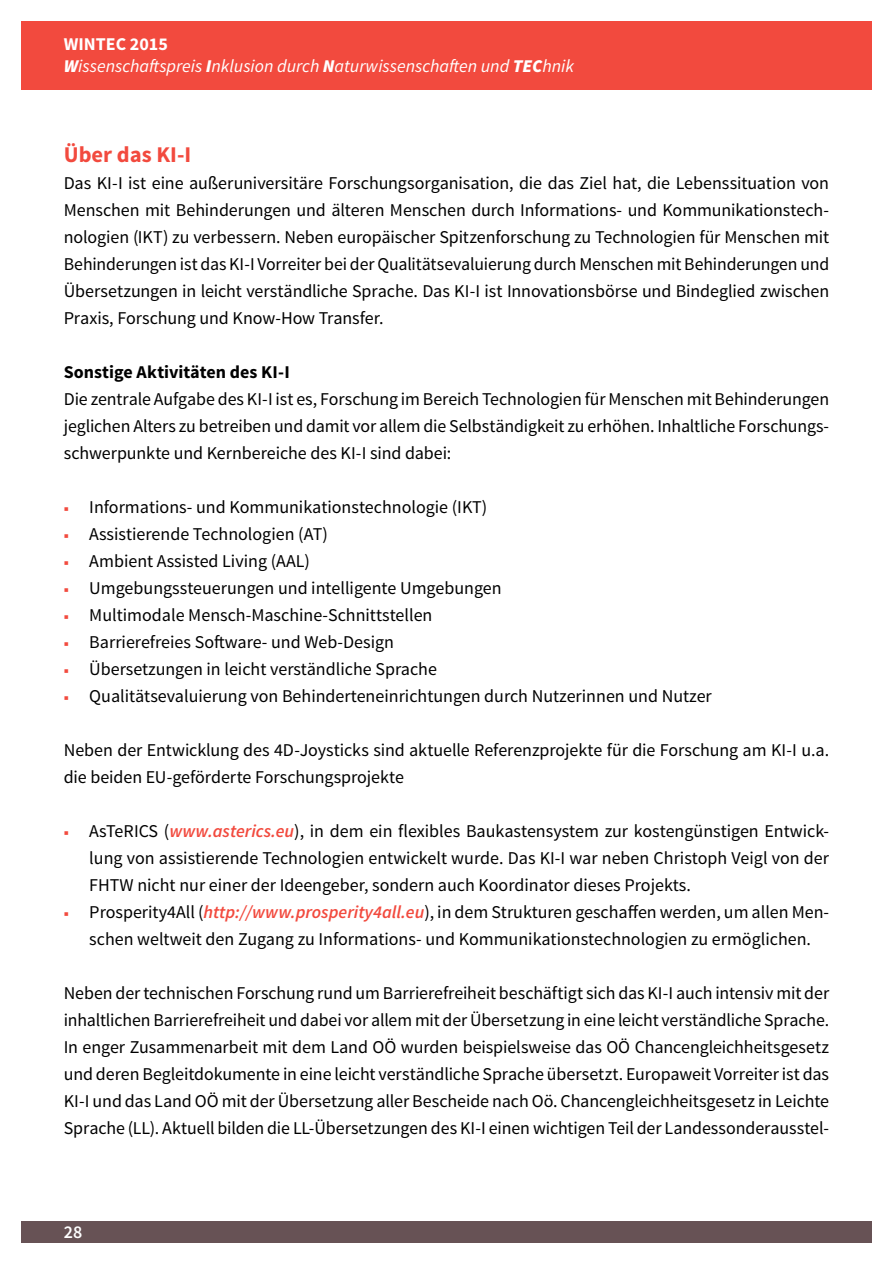
<style>
.page{position:relative;width:893px;height:1263px;background:#fff}
.page>*{position:absolute;margin:0;border:0;box-sizing:border-box;transform-origin:0 0}
.Ü_2{font:700 22.5px "Source Sans Pro";color:#f24a3e}
.Fliesstext{font:18px/27px "Source Sans Pro";color:#000;text-align:justify}
.t1{font:italic 18px/21.6px "Source Sans Pro";color:#fff}
.Ü_3{font:700 18px "Source Sans Pro";color:#000}
.t2{font:600 18px "Source Sans Pro";color:#fff}
.s1{font-weight:700;font-style:normal}
.s2{font-weight:900}
.s3{font-weight:700;font-size:15px;color:#f24a3e}
.s4{font-weight:600;font-style:italic;color:#f24a3e}
</style>
<div class="page">
<div style="left:21px;top:1221px;width:851px;height:21px;background:#675255"></div>
<div style="left:21px;top:21px;width:851px;height:47px;background:#f24a3e"></div>
<div style="left:21px;top:43px;width:851px;height:46px;background:#f24a3e"></div>
<p class="t1" style="left:64px;top:33px;width:512px"><span class="s1">WINTEC 2015<br></span><span class="s2">W</span>issenschaftspreis <span class="s2">I</span>nklusion durch <span class="s2">N</span>aturwissenschaften und <span class="s2">TEC</span>hnik</p>
<h2 class="Ü_2" style="left:64px;top:140px;width:129px">Über das KI-I</h2>
<p class="Fliesstext" style="left:64px;top:170px;width:767px">Das KI-I ist eine außeruniversitäre Forschungsorganisation, die das Ziel hat, die Lebenssituation von Menschen mit Behinderungen und älteren Menschen durch Informations- und Kommunikationstech&shy;nologien (IKT) zu verbessern. Neben europäischer Spitzenforschung zu Technologien für Menschen mit Behinderungen ist das KI-I Vorreiter bei der Qualitätsevaluierung durch Menschen mit Behinderungen und Übersetzungen in leicht verständliche Sprache. Das KI-I ist Innovationsbörse und Bindeglied zwischen Praxis, Forschung und Know-How Transfer.</p>
<h3 class="Ü_3" style="left:64px;top:360px;width:228px">Sonstige Aktivitäten des KI-I</h3>
<p class="Fliesstext" style="left:64px;top:386px;width:767px">Die zentrale Aufgabe des KI-I ist es, Forschung im Bereich Technologien für Menschen mit Behinderungen jeglichen Alters zu betreiben und damit vor allem die Selbständigkeit zu erhöhen. Inhaltliche Forschungs&shy;schwerpunkte und Kernbereiche des KI-I sind dabei:</p>
<p class="Fliesstext" style="left:64px;top:494px;width:425px"><span class="s3">■</span> Informations- und Kommunikationstechnologie (IKT)</p>
<p class="Fliesstext" style="left:64px;top:521px;width:266px"><span class="s3">■</span> Assistierende Technologien (AT)</p>
<p class="Fliesstext" style="left:64px;top:548px;width:248px"><span class="s3">■</span> Ambient Assisted Living (AAL)</p>
<p class="Fliesstext" style="left:64px;top:575px;width:439px"><span class="s3">■</span> Umgebungssteuerungen und intelligente Umgebungen</p>
<p class="Fliesstext" style="left:64px;top:602px;width:370px"><span class="s3">■</span> Multimodale Mensch-Maschine-Schnittstellen</p>
<p class="Fliesstext" style="left:64px;top:629px;width:332px"><span class="s3">■</span> Barrierefreies Software- und Web-Design</p>
<p class="Fliesstext" style="left:64px;top:656px;width:375px"><span class="s3">■</span> Übersetzungen in leicht verständliche Sprache</p>
<p class="Fliesstext" style="left:64px;top:683px;width:650px"><span class="s3">■</span> Qualitätsevaluierung von Behinderteneinrichtungen durch Nutzerinnen und Nutzer</p>
<p class="Fliesstext" style="left:64px;top:737px;width:767px">Neben der Entwicklung des 4D-Joysticks sind aktuelle Referenzprojekte für die Forschung am KI-I u.a. die beiden EU-geförderte Forschungsprojekte</p>
<p class="Fliesstext" style="left:89px;top:818px;width:741px;text-indent:-26px"><span class="s3">■</span> AsTeRICS (<span class="s4">www.asterics.eu</span>), in dem ein flexibles Baukastensystem zur kostengünstigen Entwick&shy;lung von assistierende Technologien entwickelt wurde. Das KI-I war neben Christoph Veigl von der FHTW nicht nur einer der Ideengeber, sondern auch Koordinator dieses Projekts.</p>
<p class="Fliesstext" style="left:64px;top:899px;width:767px;text-align:center"><span class="s3">■</span> Prosperity4All (<span class="s4">http://www.prosperity4all.eu</span>), in dem Strukturen geschaffen werden, um allen Men&shy;schen weltweit den Zugang zu Informations- und Kommunikationstechnologien zu ermöglichen.</p>
<p class="Fliesstext" style="left:64px;top:980px;width:767px">Neben der technischen Forschung rund um Barrierefreiheit beschäftigt sich das KI-I auch intensiv mit der inhaltlichen Barrierefreiheit und dabei vor allem mit der Übersetzung in eine leicht verständliche Sprache.<br>In enger Zusammenarbeit mit dem Land OÖ wurden beispielsweise das OÖ Chancengleichheitsgesetz und deren Begleitdokumente in eine leicht verständliche Sprache übersetzt. Europaweit Vorreiter ist das KI-I und das Land OÖ mit der Übersetzung aller Bescheide nach Oö. Chancengleichheitsgesetz in Leichte Sprache (LL). Aktuell bilden die LL-Übersetzungen des KI-I einen wichtigen Teil der Landessonderausstel-</p>
<p class="t2" style="left:64px;top:1221px;width:20px">28</p>
</div>
